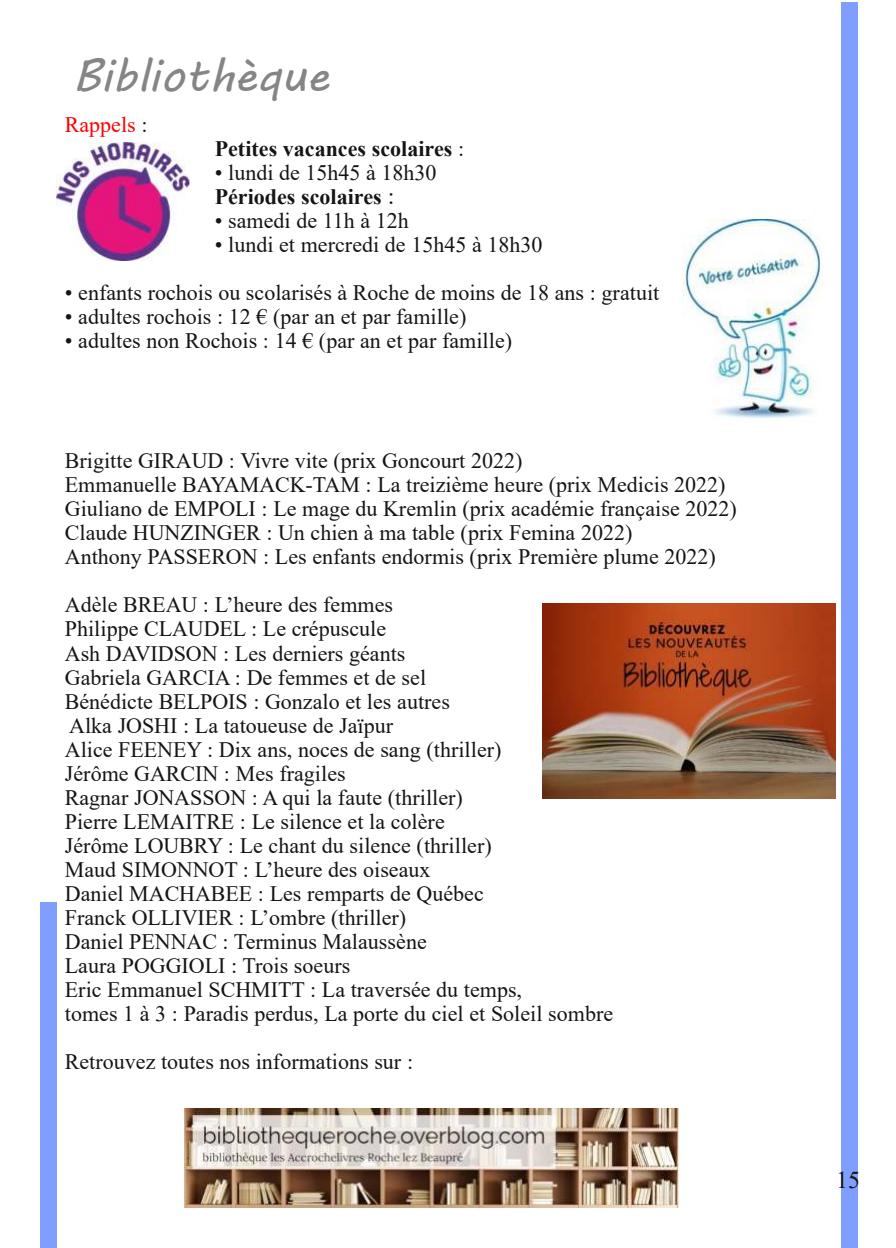
<style>
.page{position:relative;width:896px;height:1248px;background:#fff}
.page>*{position:absolute;margin:0;border:0;box-sizing:border-box;transform-origin:0 0}
.t1{font:46px "MV Boli";color:#858585}
.t2{font:24px "Times New Roman";color:#171513}
.t3{font:22px/24px "Times New Roman";color:#171513}
.t4{font:700 22px "Times New Roman";color:#171513}
.t5{font:22px "Times New Roman";color:#f00}
.s1{color:#171513}
.s2{font-weight:400}
.s3{font-weight:700}
.s4{font-size:24px}
</style>
<div class="page">
<div style="left:841px;top:2px;width:16px;height:1245px;background:#7f9eff"></div>
<div style="left:41px;top:902px;width:16px;height:345px;background:#7f9eff"></div>
<img style="left:57px;top:142px;width:133px;height:119px">
<img style="left:683px;top:220px;width:140px;height:199px">
<img style="left:542px;top:603px;width:293px;height:195px">
<img style="left:184px;top:1108px;width:494px;height:99px">
<h1 class="t1" style="left:73px;top:44px;width:258px">Bibliothèque</h1>
<p class="t5" style="left:65px;top:109px;width:84px">Rappels <span class="s1">:</span></p>
<p class="t4" style="left:215px;top:133px;width:251px">Petites vacances scolaires <span class="s2">:</span></p>
<p class="t3" style="left:215px;top:160px;width:223px">• lundi de 15h45 à 18h30<br><span class="s3">Périodes scolaires</span> <span class="s4">:</span></p>
<p class="t3" style="left:215px;top:208px;width:196px">• samedi de 11h à 12h</p>
<p class="t3" style="left:215px;top:232px;width:329px">• lundi et mercredi de 15h45 à 18h30</p>
<p class="t3" style="left:65px;top:280px;width:596px">• enfants rochois ou scolarisés à Roche de moins de 18 ans : gratuit</p>
<p class="t3" style="left:65px;top:304px;width:403px">• adultes rochois : 12 € (par an et par famille)</p>
<p class="t3" style="left:65px;top:328px;width:449px">• adultes non Rochois : 14 € (par an et par famille)</p>
<p class="t3" style="left:65px;top:448px;width:673px">Brigitte GIRAUD : Vivre vite (prix Goncourt 2022)<br>Emmanuelle BAYAMACK-TAM : La treizième heure (prix Medicis 2022)<br>Giuliano de EMPOLI : Le mage du Kremlin (prix académie française 2022)<br>Claude HUNZINGER : Un chien à ma table (prix Femina 2022)<br>Anthony PASSERON : Les enfants endormis (prix Première plume 2022)</p>
<p class="t3" style="left:65px;top:592px;width:550px">Adèle BREAU : L’heure des femmes<br>Philippe CLAUDEL : Le crépuscule<br>Ash DAVIDSON : Les derniers géants<br>Gabriela GARCIA : De femmes et de sel<br>Bénédicte BELPOIS : Gonzalo et les autres<br>Alka JOSHI : La tatoueuse de Jaïpur<br>Alice FEENEY : Dix ans, noces de sang (thriller)<br>Jérôme GARCIN : Mes fragiles<br>Ragnar JONASSON : A qui la faute (thriller)<br>Pierre LEMAITRE : Le silence et la colère<br>Jérôme LOUBRY : Le chant du silence (thriller)<br>Maud SIMONNOT : L’heure des oiseaux<br>Daniel MACHABEE : Les remparts de Québec<br>Franck OLLIVIER : L’ombre (thriller)<br>Daniel PENNAC : Terminus Malaussène<br>Laura POGGIOLI : Trois soeurs<br>Eric Emmanuel SCHMITT : La traversée du temps,<br>tomes 1 à 3 : Paradis perdus, La porte du ciel et Soleil sombre</p>
<p class="t3" style="left:65px;top:1048px;width:350px">Retrouvez toutes nos informations sur :</p>
<p class="t2" style="left:836px;top:1162px;width:25px">15</p>
</div>
